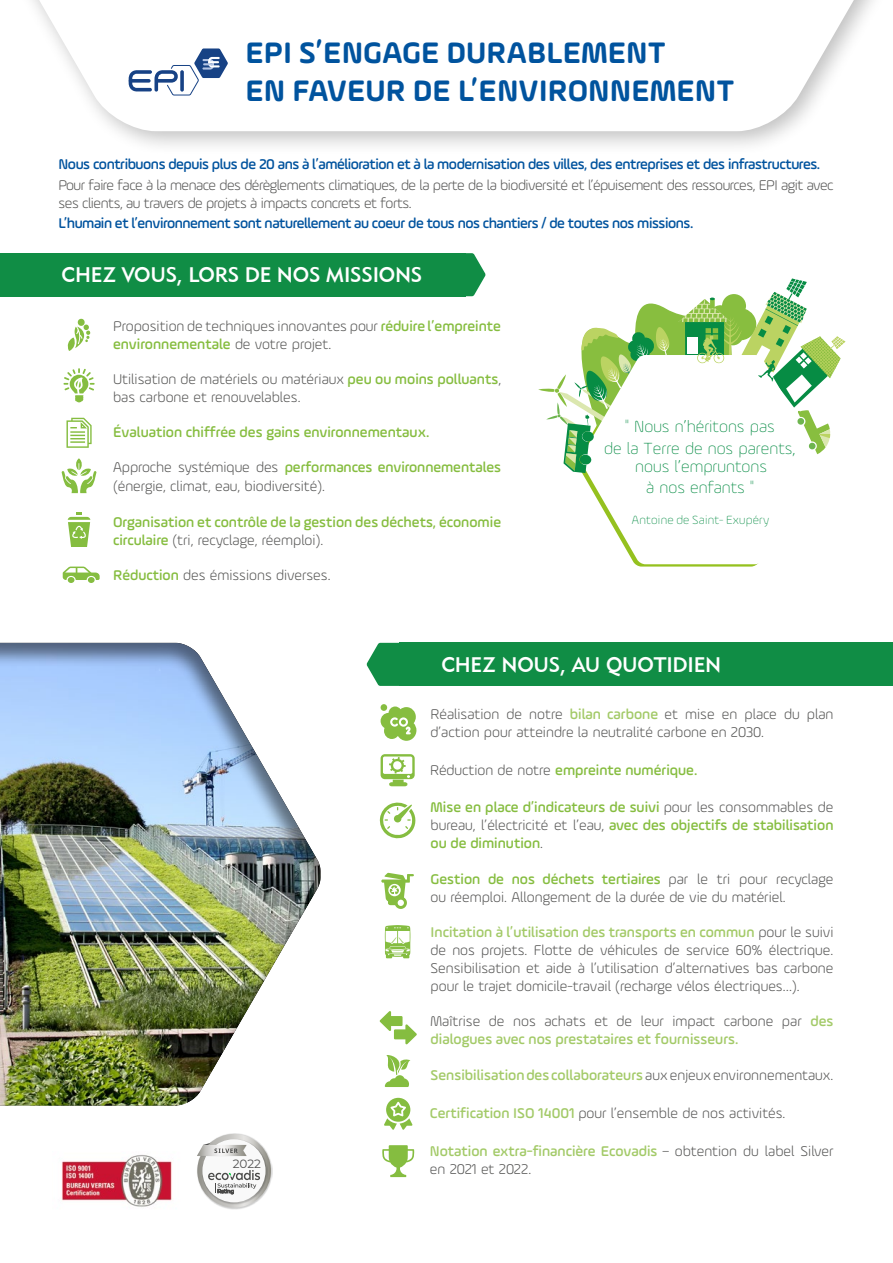
<style>
.page{position:relative;width:893px;height:1263px;background:#fff}
.page>*{position:absolute;margin:0;border:0;box-sizing:border-box;transform-origin:0 0}
.t1{font:700 31.5px/37.8px "Ample Soft";color:#00539e}
.t2{font:21px "Geometric 415 BT Medium A";letter-spacing:-.01em;color:#fff}
.t3{font:300 expanded 17.1px/21px "Ample Soft";color:#068c44;text-align:center}
.t4{font:300 15px/18px "Ample Soft";color:#575756}
.t5{font:500 15px/18px "Ample Soft";color:#86bd40;text-align:justify}
.t6{font:500 15px "Ample Soft";letter-spacing:-.03em;color:#00539e}
.t7{font:300 15px/18px "Ample Soft";letter-spacing:-.03em;color:#575756}
.t8{font:500 15px/18px "Ample Soft";color:#a3ca68}
.t9{font:300 expanded 12.6px "Ample Soft";letter-spacing:.02em;color:#068c44}
.t10{font:12px "Montserrat";color:#515151}
.s1{font-weight:500;color:#86bd40}
.s2{font-weight:300;color:#575756}
.s3{font-weight:500;color:#a3ca68}
</style>
<div class="page">
<svg style="left:582px;top:473px;width:177px;height:91px"></svg>
<svg style="left:538px;top:278px;width:307px;height:195px"></svg>
<svg style="left:381px;top:754px;width:34px;height:32px"></svg>
<svg style="left:381px;top:873px;width:33px;height:36px"></svg>
<div style="left:0;top:633px;width:335px;height:474px;background:#000;opacity:.5"></div>
<div style="left:0;top:0;width:893px;height:156px;background:#000;opacity:.25"></div>
<svg style="left:0;top:0;width:893px;height:131px"></svg>
<svg style="left:466px;top:253px;width:19px;height:43px"></svg>
<div style="left:0;top:253px;width:466px;height:43px;background:#108d45"></div>
<svg style="left:367px;top:643px;width:32px;height:43px"></svg>
<div style="left:399px;top:643px;width:494px;height:43px;background:#108d45"></div>
<svg style="left:384px;top:1055px;width:26px;height:32px"></svg>
<svg style="left:379px;top:802px;width:37px;height:37px"></svg>
<svg style="left:66px;top:418px;width:26px;height:30px"></svg>
<svg style="left:68px;top:513px;width:22px;height:34px"></svg>
<svg style="left:63px;top:368px;width:32px;height:34px"></svg>
<svg style="left:129px;top:48px;width:99px;height:48px"></svg>
<svg style="left:180px;top:70px;width:4px;height:22px"></svg>
<svg style="left:385px;top:925px;width:25px;height:33px"></svg>
<img style="left:61px;top:1155px;width:111px;height:52px">
<img style="left:197px;top:1133px;width:75px;height:76px">
<svg style="left:197px;top:1134px;width:74px;height:73px"></svg>
<img style="left:201px;top:1138px;width:66px;height:66px">
<div style="left:202px;top:1139px;width:64px;height:63px;background:#f9f9f9;border-radius:50%"></div>
<svg style="left:208px;top:1170px;width:52px;height:24px"></svg>
<svg style="left:197px;top:1142px;width:50px;height:14px"></svg>
<svg style="left:62px;top:458px;width:35px;height:35px"></svg>
<div style="left:381px;top:704px;width:6px;height:7px;background:#86bd40;border-radius:50%"></div>
<svg style="left:381px;top:706px;width:35px;height:35px"></svg>
<svg style="left:380px;top:1011px;width:37px;height:34px"></svg>
<svg style="left:384px;top:1098px;width:28px;height:32px"></svg>
<svg style="left:382px;top:1145px;width:32px;height:32px"></svg>
<svg style="left:67px;top:318px;width:24px;height:33px"></svg>
<svg style="left:63px;top:567px;width:37px;height:16px"></svg>
<h1 class="t1" style="left:245px;top:33px;width:490px">EPI S’ENGAGE DURABLEMENT<br>EN FAVEUR DE L’ENVIRONNEMENT</h1>
<p class="t6" style="left:59px;top:155px;width:763px">Nous contribuons depuis plus de 20 ans à l’amélioration et à la modernisation des villes, des entreprises et des infrastructures.</p>
<p class="t7" style="left:59px;top:175px;width:776px">Pour faire face à la menace des dérèglements climatiques, de la perte de la biodiversité et l’épuisement des ressources, EPI agit avec ses clients, au travers de projets à impacts concrets et forts.</p>
<p class="t6" style="left:59px;top:214px;width:636px">L’humain et l’environnement sont naturellement au coeur de tous nos chantiers / de toutes nos missions.</p>
<h2 class="t2" style="left:62px;top:262px;width:362px">CHEZ VOUS, LORS DE NOS MISSIONS</h2>
<p class="t4" style="left:113px;top:317px;width:389px">Proposition de techniques innovantes pour <span class="s1">réduire l’empreinte environnementale</span> de votre projet.</p>
<p class="t4" style="left:113px;top:370px;width:389px">Utilisation de matériels ou matériaux <span class="s1">peu ou moins polluants</span>, bas carbone et renouvelables.</p>
<p class="t5" style="left:113px;top:423px;width:318px">Évaluation chiffrée des gains environnementaux.</p>
<p class="t4" style="left:113px;top:458px;width:389px;line-height:18.9px">Approche systémique des <span class="s1">performances environnementales </span>(énergie, climat, eau, biodiversité).</p>
<p class="t5" style="left:113px;top:513px;width:390px">Organisation et contrôle de la gestion des déchets, économie circulaire <span class="s2">(tri, recyclage, réemploi).</span></p>
<p class="t4" style="left:113px;top:566px;width:219px"><span class="s1">Réduction</span> des émissions diverses.</p>
<p class="t3" style="left:604px;top:416px;width:193px">" Nous n’héritons pas<br>de la Terre de nos parents,</p>
<p class="t3" style="left:635px;top:456px;width:133px">nous l’empruntons à nos enfants "</p>
<p class="t9" style="left:632px;top:513px;width:139px">Antoine de Saint- Exupéry</p>
<h2 class="t2" style="left:441px;top:651px;width:282px">CHEZ NOUS, AU QUOTIDIEN</h2>
<p class="t4" style="left:431px;top:704px;width:404px">Réalisation de notre <span class="s3">bilan carbone</span> et mise en place du plan d’action pour atteindre la neutralité carbone en 2030.</p>
<p class="t5" style="left:430px;top:761px;width:269px"><span class="s2">Réduction de notre</span> empreinte numérique.</p>
<p class="t5" style="left:431px;top:798px;width:404px">Mise en place d’indicateurs de suivi <span class="s2">pour les consommables de bureau, l’électricité et l’eau,</span> avec des objectifs de stabilisation ou de diminution<span class="s2">.</span></p>
<p class="t4" style="left:431px;top:869px;width:404px"><span class="s1">Gestion de nos déchets tertiaires</span> par le tri pour recyclage ou réemploi. Allongement de la durée de vie du matériel.</p>
<p class="t4" style="left:431px;top:922px;width:404px;text-align:justify"><span class="s3">Incitation à l’utilisation des transports en commun</span> pour le suivi de nos projets. Flotte de véhicules de service 60% électrique.<br>Sensibilisation et aide à l’utilisation d’alternatives bas carbone pour le trajet domicile-travail (recharge vélos électriques…).</p>
<p class="t10" style="left:233px;top:1155px;width:30px">2022</p>
<p class="t8" style="left:431px;top:1012px;width:404px"><span class="s2">Maîtrise de nos achats et de leur impact carbone par</span> des dialogues avec nos prestataires et fournisseurs.</p>
<p class="t8" style="left:431px;top:1066px;width:404px">Sensibilisation des collaborateurs <span class="s2">aux enjeux environnementaux.</span></p>
<p class="t4" style="left:430px;top:1104px;width:357px"><span class="s3">Certification ISO 14001</span> pour l’ensemble de nos activités.</p>
<p class="t4" style="left:430px;top:1142px;width:405px"><span class="s3">Notation extra-financière Ecovadis</span> – obtention du label Silver en 2021 et 2022.</p>
</div>
